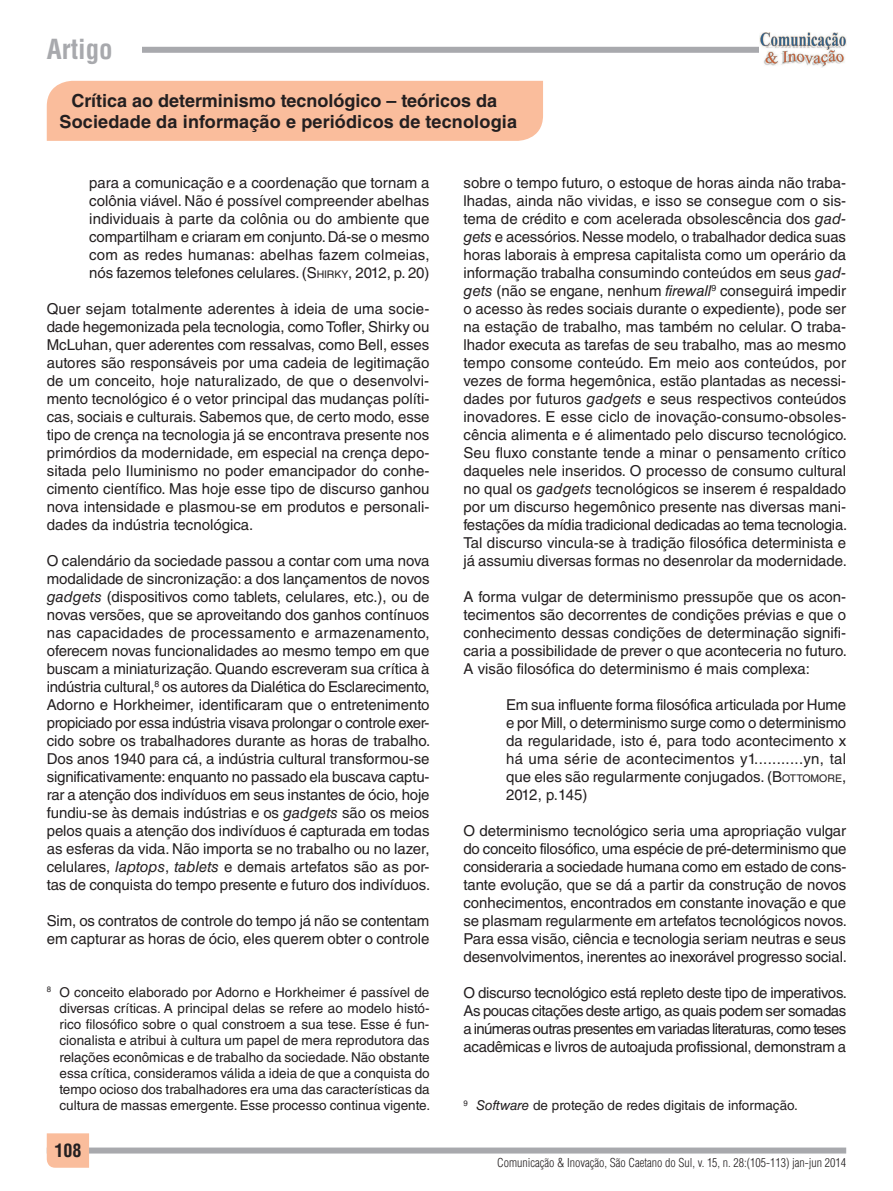
<style>
.page{position:relative;width:893px;height:1191px;background:#fff}
.page>*{position:absolute;margin:0;border:0;box-sizing:border-box;transform-origin:0 0}
.t1{font:700 condensed 27px "Helvetica LT Std";color:#a8a9ad}
.t2{font:700 18px/21.6px "Helvetica LT Std";color:#231f20;text-align:center}
.t3{font:700 condensed 18px "Helvetica LT Std";color:#231f20}
.t4{font:15px/18px "Helvetica LT Std";letter-spacing:-.005em;color:#231f20;text-align:justify}
.t5{font:13.5px/16.2px "Helvetica LT Std";color:#231f20;text-align:justify}
.t6{font:300 condensed 12px "Helvetica LT Std";color:#231f20}
.s1{font-style:inherit}
.s2{font-size:10.5px}
.s3{font-style:italic}
</style>
<div class="page">
<div style="left:70px;top:47px;width:689px;height:6px;background:#a8a9ad"></div>
<div style="left:47px;top:1147px;width:799px;height:6px;background:#a8a9ad"></div>
<svg style="left:47px;top:1133px;width:42px;height:34px"></svg>
<img style="left:759px;top:32px;width:87px;height:35px">
<div style="left:47px;top:32px;width:95px;height:35px;background:#fff"></div>
<div style="left:47px;top:81px;width:496px;height:60px;background:#fabd9c"></div>
<h1 class="t1" style="left:47px;top:33px;width:68px">Artigo</h1>
<h1 class="t1" style="left:47px;top:33px;width:49px">xxxx</h1>
<p class="t2" style="left:60px;top:89px;width:459px">Crítica ao determinismo tecnológico – teóricos da<br>Sociedade da informação e periódicos de tecnologia</p>
<p class="t4" style="left:89px;top:174px;width:342px">para a comunicação e a coordenação que tornam a colônia viável. Não é possível compreender abelhas individuais à parte da colônia ou do ambiente que compartilham e criaram em conjunto. Dá-se o mesmo com as redes humanas: abelhas fazem colmeias, nós fazemos telefones celulares. (<span class="s1">S</span><span class="s2">HIRKY</span>, 2012, p. 20)</p>
<p class="t4" style="left:47px;top:300px;width:384px">Quer sejam totalmente aderentes à ideia de uma socie&shy;dade hegemonizada pela tecnologia, como Tofler, Shirky ou McLuhan, quer aderentes com ressalvas, como Bell, esses autores são responsáveis por uma cadeia de legitimação de um conceito, hoje naturalizado, de que o desenvolvi&shy;mento tecnológico é o vetor principal das mudanças políti&shy;cas, sociais e culturais. Sabemos que, de certo modo, esse tipo de crença na tecnologia já se encontrava presente nos primórdios da modernidade, em especial na crença depo&shy;sitada pelo Iluminismo no poder emancipador do conhe&shy;cimento científico. Mas hoje esse tipo de discurso ganhou nova intensidade e plasmou-se em produtos e personali&shy;dades da indústria tecnológica.</p>
<p class="t4" style="left:47px;top:552px;width:385px">O calendário da sociedade passou a contar com uma nova modalidade de sincronização: a dos lançamentos de novos <span class="s3">gadgets</span> (dispositivos como tablets, celulares, etc.), ou de novas versões, que se aproveitando dos ganhos contínuos nas capacidades de processamento e armazenamento, oferecem novas funcionalidades ao mesmo tempo em que buscam a miniaturização. Quando escreveram sua crítica à indústria cultural,<sup>8</sup> os autores da Dialética do Esclarecimento, Adorno e Horkheimer, identificaram que o entretenimento propiciado por essa indústria visava prolongar o controle exer&shy;cido sobre os trabalhadores durante as horas de trabalho.<br>Dos anos 1940 para cá, a indústria cultural transformou-se significativamente: enquanto no passado ela buscava captu&shy;rar a atenção dos indivíduos em seus instantes de ócio, hoje fundiu-se às demais indústrias e os <span class="s3">gadgets</span> são os meios pelos quais a atenção dos indivíduos é capturada em todas as esferas da vida. Não importa se no trabalho ou no lazer, celulares, <span class="s3">laptops</span>, <span class="s3">tablets</span> e demais artefatos são as por&shy;tas de conquista do tempo presente e futuro dos indivíduos.</p>
<p class="t4" style="left:47px;top:912px;width:384px">Sim, os contratos de controle do tempo já não se contentam em capturar as horas de ócio, eles querem obter o controle</p>
<p class="t5" style="left:60px;top:983px;width:372px;text-indent:-13px"><sup>8</sup> O conceito elaborado por Adorno e Horkheimer é passível de diversas críticas. A principal delas se refere ao modelo histó&shy;rico filosófico sobre o qual constroem a sua tese. Esse é fun&shy;cionalista e atribui à cultura um papel de mera reprodutora das relações econômicas e de trabalho da sociedade. Não obstante essa crítica, consideramos válida a ideia de que a conquista do tempo ocioso dos trabalhadores era uma das características da cultura de massas emergente. Esse processo continua vigente.</p>
<p class="t3" style="left:54px;top:1139px;width:28px">108</p>
<p class="t4" style="left:463px;top:174px;width:385px">sobre o tempo futuro, o estoque de horas ainda não traba&shy;lhadas, ainda não vividas, e isso se consegue com o sis&shy;tema de crédito e com acelerada obsolescência dos <span class="s3">gad&shy;gets</span> e acessórios. Nesse modelo, o trabalhador dedica suas horas laborais à empresa capitalista como um operário da informação trabalha consumindo conteúdos em seus <span class="s3">gad&shy;gets</span> (não se engane, nenhum <span class="s3">firewall</span><sup>9</sup> conseguirá impedir o acesso às redes sociais durante o expediente), pode ser na estação de trabalho, mas também no celular. O traba&shy;lhador executa as tarefas de seu trabalho, mas ao mesmo tempo consome conteúdo. Em meio aos conteúdos, por vezes de forma hegemônica, estão plantadas as necessi&shy;dades por futuros <span class="s3">gadgets</span> e seus respectivos conteúdos inovadores. E esse ciclo de inovação-consumo-obsoles&shy;cência alimenta e é alimentado pelo discurso tecnológico.<br>Seu fluxo constante tende a minar o pensamento crítico daqueles nele inseridos. O processo de consumo cultural no qual os <span class="s3">gadgets</span> tecnológicos se inserem é respaldado por um discurso hegemônico presente nas diversas mani&shy;festações da mídia tradicional dedicadas ao tema tecnologia.<br>Tal discurso vincula-se à tradição filosófica determinista e já assumiu diversas formas no desenrolar da modernidade.</p>
<p class="t4" style="left:463px;top:588px;width:385px">A forma vulgar de determinismo pressupõe que os acon&shy;tecimentos são decorrentes de condições prévias e que o conhecimento dessas condições de determinação signifi&shy;caria a possibilidade de prever o que aconteceria no futuro.<br>A visão filosófica do determinismo é mais complexa:</p>
<p class="t4" style="left:506px;top:696px;width:342px">Em sua influente forma filosófica articulada por Hume e por Mill, o determinismo surge como o determinismo da regularidade, isto é, para todo acontecimento x há uma série de acontecimentos y1...........yn, tal que eles são regularmente conjugados. (<span class="s1">B</span><span class="s2">OTTOMORE</span>, 2012, p.145)</p>
<p class="t4" style="left:463px;top:822px;width:385px">O determinismo tecnológico seria uma apropriação vulgar do conceito filosófico, uma espécie de pré-determinismo que consideraria a sociedade humana como em estado de cons&shy;tante evolução, que se dá a partir da construção de novos conhecimentos, encontrados em constante inovação e que se plasmam regularmente em artefatos tecnológicos novos.<br>Para essa visão, ciência e tecnologia seriam neutras e seus desenvolvimentos, inerentes ao inexorável progresso social.</p>
<p class="t4" style="left:463px;top:984px;width:385px">O discurso tecnológico está repleto deste tipo de imperativos.<br>As poucas citações deste artigo, as quais podem ser somadas a inúmeras outras presentes em variadas literaturas, como teses acadêmicas e livros de autoajuda profissional, demonstram a</p>
<p class="t5" style="left:463px;top:1097px;width:336px"><sup>9</sup> <span class="s3">Software</span> de proteção de redes digitais de informação.</p>
<p class="t6" style="left:497px;top:1155px;width:351px">Comunicação &amp; Inovação, São Caetano do Sul, v. 15, n. 28:(105-113) jan-jun 2014</p>
</div>
